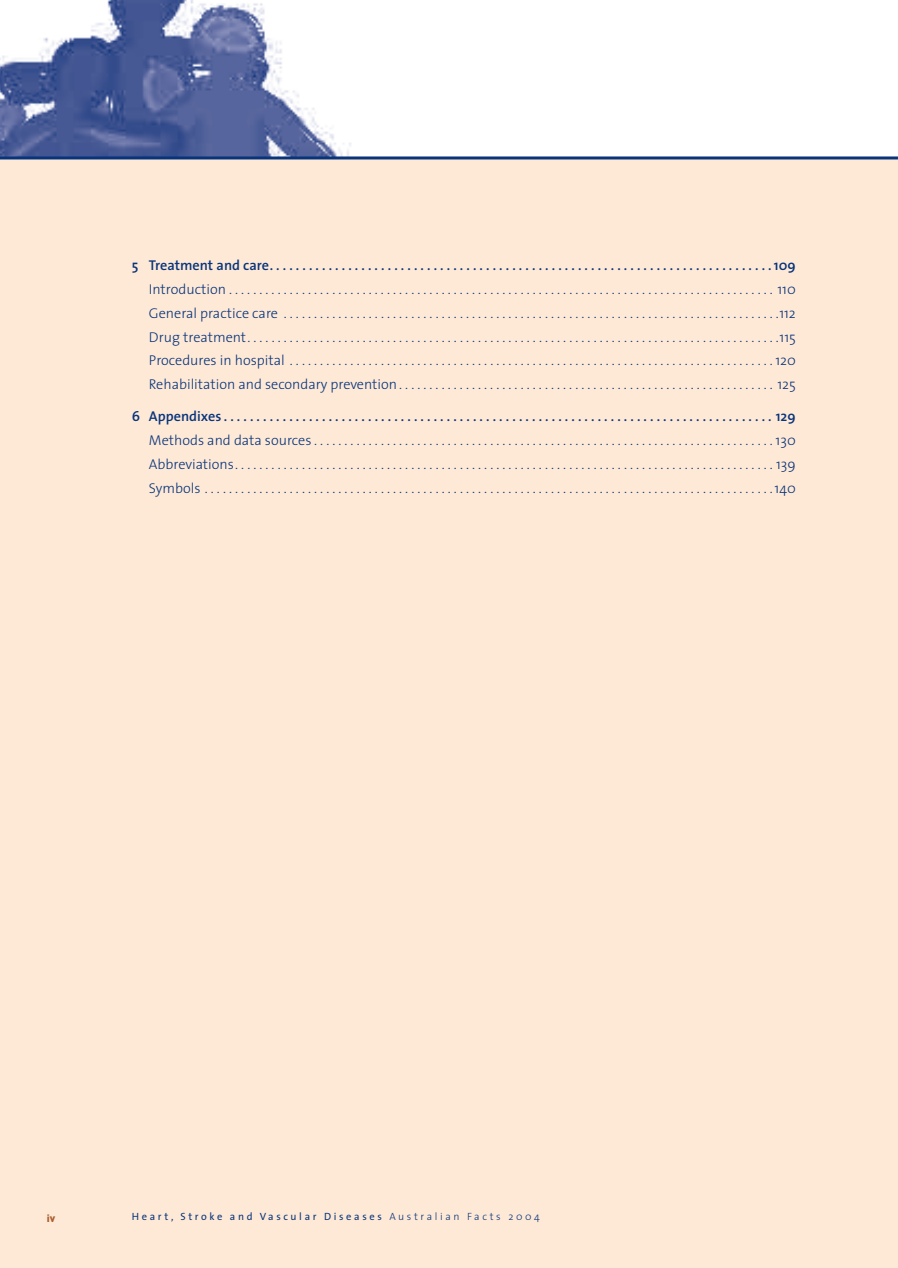
<style>
.page{position:relative;width:898px;height:1268px;background:#fff}
.page>*{position:absolute;margin:0;border:0;box-sizing:border-box;transform-origin:0 0}
.t1{font:300 14.25px/23.7px "The Sans";color:#08347b;text-align:justify}
.t2{font:600 14.25px "The Sans";color:#08347b}
.t3{font:10.5px "The Sans";letter-spacing:.25em;color:#08347b}
.t4{font:900 10.5px "DIN";color:#ab602f}
.s1{font-weight:300}
</style>
<div class="page">
<div style="left:0;top:159px;width:897px;height:1109px;background:#fee9d6"></div>
<img style="left:0;top:0;width:351px;height:156px">
<hr style="left:0;top:156px;width:897px;height:3px;background:#08347b">
<svg style="left:0;top:0;width:5px;height:6px"></svg>
<p class="t2" style="left:132px;top:260px;width:665px">5 Treatment and care . . . . . . . . . . . . . . . . . . . . . . . . . . . . . . . . . . . . . . . . . . . . . . . . . . . . . . . . . . . . . . . . . . . . . . . . . . . . . 109</p>
<p class="t1" style="left:149px;top:279px;width:648px">Introduction . . . . . . . . . . . . . . . . . . . . . . . . . . . . . . . . . . . . . . . . . . . . . . . . . . . . . . . . . . . . . . . . . . . . . . . . . . . . . . . . . . . . . . . . . . 110<br>General practice care . . . . . . . . . . . . . . . . . . . . . . . . . . . . . . . . . . . . . . . . . . . . . . . . . . . . . . . . . . . . . . . . . . . . . . . . . . . . . . . . . .112<br>Drug treatment . . . . . . . . . . . . . . . . . . . . . . . . . . . . . . . . . . . . . . . . . . . . . . . . . . . . . . . . . . . . . . . . . . . . . . . . . . . . . . . . . . . . . . . .115<br>Procedures in hospital . . . . . . . . . . . . . . . . . . . . . . . . . . . . . . . . . . . . . . . . . . . . . . . . . . . . . . . . . . . . . . . . . . . . . . . . . . . . . . . . 120<br>Rehabilitation and secondary prevention . . . . . . . . . . . . . . . . . . . . . . . . . . . . . . . . . . . . . . . . . . . . . . . . . . . . . . . . . . . . . . 125</p>
<p class="t2" style="left:132px;top:411px;width:665px">6 Appendixes . . . . . . . . . . . . . . . . . . . . . . . . . . . . . . . . . . . . . . . . . . . . . . . . . . . . . . . . . . . . . . . . . . . . . . . . . . . . . . . . . . . . 129</p>
<p class="t1" style="left:149px;top:430px;width:648px">Methods and data sources . . . . . . . . . . . . . . . . . . . . . . . . . . . . . . . . . . . . . . . . . . . . . . . . . . . . . . . . . . . . . . . . . . . . . . . . . . . . 130<br>Abbreviations . . . . . . . . . . . . . . . . . . . . . . . . . . . . . . . . . . . . . . . . . . . . . . . . . . . . . . . . . . . . . . . . . . . . . . . . . . . . . . . . . . . . . . . . . 139<br>Symbols . . . . . . . . . . . . . . . . . . . . . . . . . . . . . . . . . . . . . . . . . . . . . . . . . . . . . . . . . . . . . . . . . . . . . . . . . . . . . . . . . . . . . . . . . . . . . . 140</p>
<p class="t4" style="left:47px;top:1214px;width:10px">iv</p>
<p class="t3" style="left:132px;top:1213px;width:409px">Heart, Stroke and Vascular Diseases <span class="s1">Australian Facts 2004</span></p>
</div>
